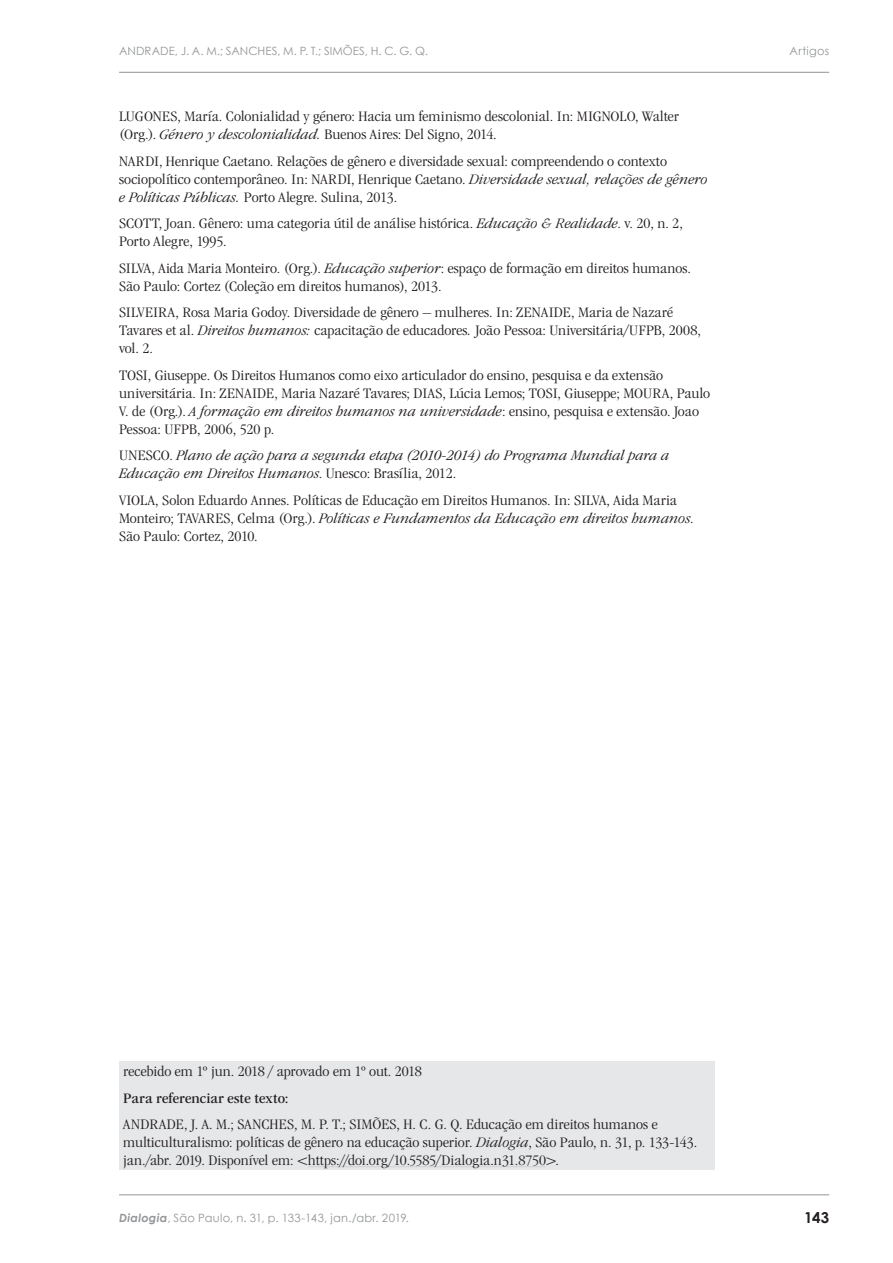
<style>
.page{position:relative;width:893px;height:1263px;background:#fff}
.page>*{position:absolute;margin:0;border:0;box-sizing:border-box;transform-origin:0 0}
.Di_Referencias{font:300 condensed 15px/18px "ITC Garamond Std";color:#231f20;scale:1.2 1}
.Di_Referencias-2{font:italic 300 condensed 15px/18px "ITC Garamond Std";letter-spacing:.005em;color:#231f20;scale:1.2 1}
.Di_Referencias-3{font:condensed 15px "ITC Garamond Std";letter-spacing:.005em;color:#231f20;scale:1.2 1}
.t1{font:700 15px "Century Gothic";color:#231f20}
.t2{font:11.4px "Century Gothic";letter-spacing:.015em;color:#939598}
.s1{font-style:italic}
.s2{font-style:normal}
.s3{font-weight:700;font-style:italic}
</style>
<div class="page">
<hr style="left:119px;top:1194px;width:710px;height:1px;background:#939598">
<hr style="left:119px;top:72px;width:710px;height:1px;background:#939598">
<div style="left:119px;top:1061px;width:595px;height:108px;background:#e6e7e9"></div>
<hr style="left:308px;top:1166px;width:238px;height:1px;background:#d1d2d4">
<p class="t2" style="left:119px;top:44px;width:310px">ANDRADE, J. A. M.; SANCHES, M. P. T.; SIMÕES, H. C. G. Q.</p>
<p class="t2" style="left:789px;top:44px;width:41px">Artigos</p>
<p class="Di_Referencias" style="left:119px;top:107px;width:468px">LUGONES, María. Colonialidad y género: Hacia um feminismo descolonial. In: MIGNOLO, Walter (Org.). <span class="s1">Género y descolonialidad.</span> Buenos Aires: Del Signo, 2014.</p>
<p class="Di_Referencias" style="left:119px;top:152px;width:492px">NARDI, Henrique Caetano. Relações de gênero e diversidade sexual: compreendendo o contexto sociopolítico contemporâneo. In: NARDI, Henrique Caetano. <span class="s1">Diversidade sexual, relações de gênero e Políticas Públicas.</span> Porto Alegre. Sulina, 2013.</p>
<p class="Di_Referencias" style="left:119px;top:214px;width:471px">SCOTT, Joan. Gênero: uma categoria útil de análise histórica. <span class="s1">Educação &amp; Realidade</span>. v. 20, n. 2,<br>Porto Alegre, 1995.</p>
<p class="Di_Referencias" style="left:119px;top:259px;width:478px">SILVA, Aida Maria Monteiro. (Org.). <span class="s1">Educação superior</span>: espaço de formação em direitos humanos.<br>São Paulo: Cortez (Coleção em direitos humanos), 2013.</p>
<p class="Di_Referencias" style="left:119px;top:303px;width:487px">SILVEIRA, Rosa Maria Godoy. Diversidade de gênero – mulheres. In: ZENAIDE, Maria de Nazaré<br>Tavares et al. <span class="s1">Direitos humanos:</span> capacitação de educadores<span class="s1">.</span> João Pessoa: Universitária/UFPB, 2008, vol. 2.</p>
<p class="Di_Referencias" style="left:119px;top:366px;width:494px">TOSI, Giuseppe. Os Direitos Humanos como eixo articulador do ensino, pesquisa e da extensão universitária. In: ZENAIDE, Maria Nazaré Tavares; DIAS, Lúcia Lemos; TOSI, Giuseppe; MOURA, Paulo V. de (Org.). <span class="s1">A formação em direitos humanos na universidade</span>: ensino, pesquisa e extensão. Joao Pessoa: UFPB, 2006, 520 p.</p>
<p class="Di_Referencias-2" style="left:119px;top:447px;width:460px"><span class="s2">UNESCO.</span> Plano de ação para a segunda etapa (2010-2014) do Programa Mundial para a<br>Educação em Direitos Humanos<span class="s2">. Unesco: Brasília, 2012.</span></p>
<p class="Di_Referencias" style="left:119px;top:491px;width:480px">VIOLA, Solon Eduardo Annes. Políticas de Educação em Direitos Humanos. In: SILVA, Aida Maria<br>Monteiro; TAVARES, Celma (Org.). <span class="s1">Políticas e Fundamentos da Educação em direitos humanos</span>.<br>São Paulo: Cortez, 2010.</p>
<p class="Di_Referencias" style="left:123px;top:1062px;width:250px">recebido em 1º jun. 2018 / aprovado em 1º out. 2018</p>
<p class="Di_Referencias-3" style="left:123px;top:1089px;width:139px">Para referenciar este texto:</p>
<p class="Di_Referencias" style="left:123px;top:1115px;width:480px">ANDRADE, J. A. M.; SANCHES, M. P. T.; SIMÕES, H. C. G. Q. Educação em direitos humanos e multiculturalismo: políticas de gênero na educação superior. <span class="s1">Dialogia</span>, São Paulo, n. 31, p. 133-143. jan./abr. 2019. Disponível em: &lt;https://doi.org/10.5585/Dialogia.n31.8750&gt;.</p>
<p class="t2" style="left:119px;top:1211px;width:292px"><span class="s3">Dialogia</span>, São Paulo, n. 31, p. 133-143, jan./abr. 2019.</p>
<p class="t1" style="left:804px;top:1208px;width:26px">143</p>
</div>
